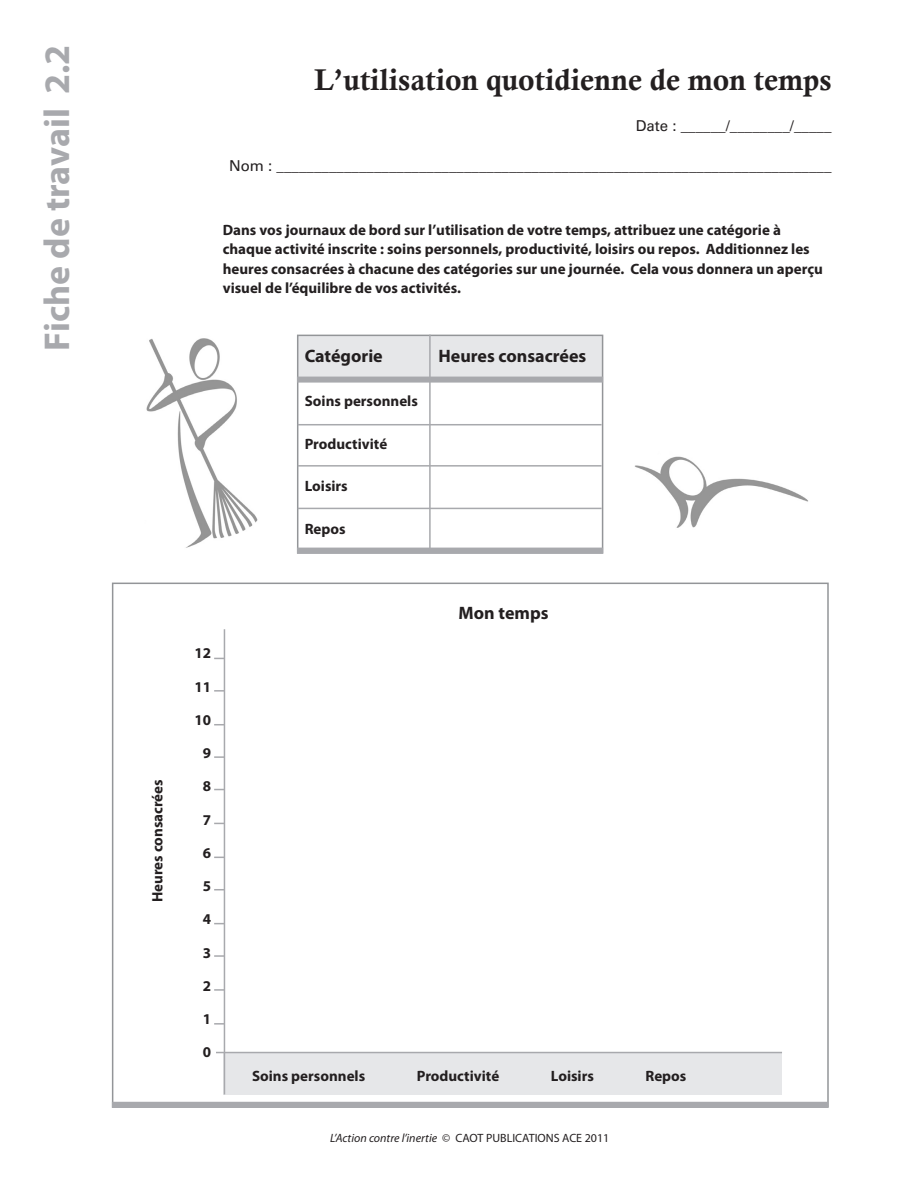
<style>
.page{position:relative;width:918px;height:1188px;background:#fff}
.page>*{position:absolute;margin:0;border:0;box-sizing:border-box;transform-origin:0 0}
.t1{font:700 36px "Myriad Pro";color:#a8a9ad}
.Body_Heading1_1{font:30px "Calis MT Bol";color:#231f20}
.Body_text{font:700 18px "Myriad Pro";color:#231f20}
.Body_text-2{font:700 15px/19.5px "Myriad Pro";color:#231f20}
.Body_text-3{font:15px "Univers";color:#231f20}
.t2{font:12px "Myriad Pro";color:#231f20}
.s1{font-style:italic}
</style>
<div class="page">
<div style="left:298px;top:335px;width:304px;height:42px;background:#e6e7e9"></div>
<div style="left:297px;top:335px;width:306px;height:219px;border:2px solid #939598"></div>
<div style="left:224px;top:1053px;width:558px;height:41px;background:#e6e7e9"></div>
<div style="left:112px;top:1102px;width:716px;height:6px;background:#a8a9ad"></div>
<hr style="left:216px;top:1052px;width:566px;height:1px;background:#a8a9ad">
<hr style="left:224px;top:629px;width:1px;height:465px;background:#a8a9ad">
<svg style="left:214px;top:690px;width:10px;height:2px"></svg>
<svg style="left:214px;top:756px;width:10px;height:2px"></svg>
<svg style="left:214px;top:955px;width:10px;height:2px"></svg>
<svg style="left:214px;top:989px;width:10px;height:2px"></svg>
<svg style="left:214px;top:1023px;width:10px;height:2px"></svg>
<div style="left:297px;top:377px;width:306px;height:6px;background:#a8a9ad"></div>
<div style="left:297px;top:548px;width:306px;height:6px;background:#a8a9ad"></div>
<hr style="left:298px;top:424px;width:304px;height:1px;background:#a8a9ad">
<hr style="left:298px;top:465px;width:304px;height:2px;background:#a8a9ad">
<hr style="left:298px;top:508px;width:304px;height:1px;background:#a8a9ad">
<hr style="left:429px;top:335px;width:2px;height:217px;background:#a8a9ad">
<img style="left:146px;top:338px;width:112px;height:210px">
<img style="left:634px;top:456px;width:174px;height:72px">
<p class="t1" style="left:33px;top:351px;width:307px;rotate:-90deg">Fiche de travail 2.2</p>
<p class="Body_text-2" style="left:147px;top:902px;width:125px;rotate:-90deg">Heures consacrées</p>
<p class="Body_Heading1_1" style="left:314px;top:63px;width:519px">L’utilisation quotidienne de mon temps</p>
<p class="Body_text-3" style="left:636px;top:117px;width:197px">Date : ______/________/_____</p>
<p class="Body_text-3" style="left:229px;top:157px;width:604px">Nom : __________________________________________________________________________</p>
<p class="Body_text-2" style="left:223px;top:220px;width:602px">Dans vos journaux de bord sur l’utilisation de votre temps, attribuez une catégorie à chaque activité inscrite : soins personnels, productivité, loisirs ou repos. Additionnez les heures consacrées à chacune des catégories sur une journée. Cela vous donnera un aperçu visuel de l’équilibre de vos activités.</p>
<p class="Body_text" style="left:305px;top:344px;width:80px">Catégorie</p>
<p class="Body_text" style="left:439px;top:344px;width:149px">Heures consacrées</p>
<p class="Body_text-2" style="left:305px;top:391px;width:115px">Soins personnels</p>
<p class="Body_text-2" style="left:305px;top:434px;width:84px">Productivité</p>
<p class="Body_text-2" style="left:305px;top:475px;width:45px">Loisirs</p>
<p class="Body_text-2" style="left:305px;top:518px;width:42px">Repos</p>
<p class="Body_text-2" style="left:195px;top:643px;width:18px">12</p>
<p class="Body_text-2" style="left:195px;top:676px;width:18px">11</p>
<p class="Body_text-2" style="left:195px;top:710px;width:18px">10</p>
<p class="Body_text-2" style="left:203px;top:743px;width:10px">9</p>
<p class="Body_text-2" style="left:203px;top:776px;width:10px">8</p>
<p class="Body_text-2" style="left:203px;top:809px;width:10px">7</p>
<p class="Body_text-2" style="left:203px;top:843px;width:10px">6</p>
<p class="Body_text-2" style="left:203px;top:876px;width:10px">5</p>
<p class="Body_text-2" style="left:203px;top:909px;width:10px">4</p>
<p class="Body_text-2" style="left:203px;top:942px;width:10px">3</p>
<p class="Body_text-2" style="left:203px;top:976px;width:10px">2</p>
<p class="Body_text-2" style="left:203px;top:1009px;width:10px">1</p>
<p class="Body_text-2" style="left:203px;top:1042px;width:10px">0</p>
<p class="Body_text" style="left:459px;top:601px;width:91px">Mon temps</p>
<p class="Body_text-2" style="left:252px;top:1065px;width:115px">Soins personnels</p>
<p class="Body_text-2" style="left:417px;top:1065px;width:84px">Productivité</p>
<p class="Body_text-2" style="left:551px;top:1065px;width:45px">Loisirs</p>
<p class="Body_text-2" style="left:645px;top:1065px;width:42px">Repos</p>
<p class="t2" style="left:330px;top:1130px;width:281px"><span class="s1">L’Action contre l’inertie</span> © CAOT PUBLICATIONS ACE 2011</p>
</div>
